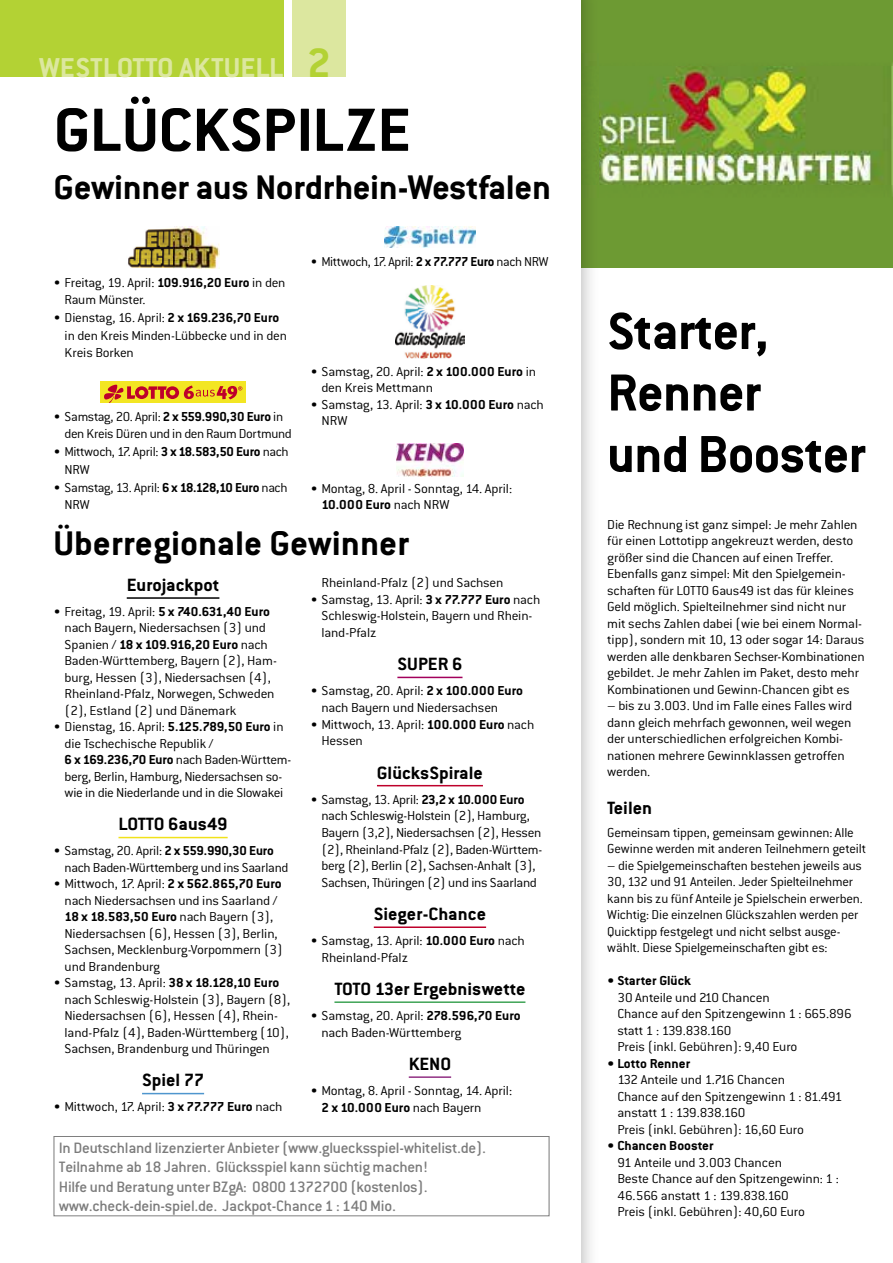
<style>
.page{position:relative;width:893px;height:1263px;background:#fff}
.page>*{position:absolute;margin:0;border:0;box-sizing:border-box;transform-origin:0 0}
.t1{font:700 66.9px "Conduit ITC Pro";letter-spacing:-.005em;color:#000;scale:1.05 1}
.t2{font:700 57.15px/61.5px "Conduit ITC Pro";letter-spacing:-.015em;color:#000}
.t3{font:700 37.5px "Conduit ITC Pro";letter-spacing:-.01em;color:#000;scale:1.04 1}
.t4{font:700 37.5px "Conduit ITC Pro";letter-spacing:-.01em;color:#000;scale:1.05 1}
.t5{font:700 30px "Conduit ITC Pro";color:#dce79f;scale:1.05 1}
.t6{font:700 19.5px "Conduit ITC Pro";color:#000;scale:1.05 1}
.t7{font:500 16.5px/19.5px "Conduit ITC Pro";letter-spacing:-.015em;color:#7c7c7c}
.t8{font:300 14.25px/16.5px "Conduit ITC Pro";letter-spacing:-.015em;color:#000;scale:1.05 1}
.t9{font:300 14.25px/16.5px "Conduit ITC Pro";letter-spacing:-.015em;color:#000}
.t10{font:300 14.25px/16.6px "Conduit ITC Pro";letter-spacing:-.015em;color:#000;scale:1.04 1}
.t11{font:700 14.25px "Conduit ITC Pro";color:#000;scale:1.05 1}
.s1{font-size:45px;color:#b3d234}
.s2{font-weight:700}
</style>
<div class="page">
<img style="left:598px;top:66px;width:295px;height:119px">
<div style="left:598px;top:0;width:295px;height:53px;background:#6d9a33"></div>
<div style="left:598px;top:53px;width:295px;height:13px;background:#6d9a33"></div>
<div style="left:598px;top:198px;width:295px;height:70px;background:#6d9a33"></div>
<div style="left:598px;top:185px;width:295px;height:13px;background:#6c9833"></div>
<img style="left:581px;top:0;width:17px;height:1262px">
<hr style="left:127px;top:597px;width:92px;height:2px;background:#000">
<hr style="left:119px;top:837px;width:109px;height:1px;background:#f1e21a">
<hr style="left:142px;top:1093px;width:62px;height:1px;background:#4f96ce">
<hr style="left:397px;top:677px;width:65px;height:1px;background:#a2005b">
<hr style="left:377px;top:785px;width:106px;height:1px;background:#be002b">
<hr style="left:374px;top:926px;width:112px;height:2px;background:#be002b">
<hr style="left:334px;top:1001px;width:191px;height:2px;background:#3fa355">
<hr style="left:409px;top:1076px;width:42px;height:2px;background:#913083">
<img style="left:128px;top:227px;width:92px;height:42px">
<div style="left:100px;top:381px;width:146px;height:22px;background:#f3e623"></div>
<svg style="left:104px;top:385px;width:138px;height:18px"></svg>
<img style="left:385px;top:227px;width:90px;height:21px">
<img style="left:396px;top:286px;width:68px;height:73px">
<img style="left:397px;top:443px;width:66px;height:33px">
<div style="left:0;top:0;width:283px;height:77px;background:#b3d234"></div>
<div style="left:292px;top:0;width:54px;height:77px;background:#dce79f"></div>
<div style="left:54px;top:1136px;width:495px;height:80px;border:1px solid #7c7c7c"></div>
<h3 class="t5" style="left:39px;top:50px;width:280px">WESTLOTTO AKTUELL <span class="s1">2</span></h3>
<h1 class="t1" style="left:54px;top:91px;width:342px">GLÜCKSPILZE</h1>
<h3 class="t3" style="left:54px;top:165px;width:480px">Gewinner aus Nordrhein-Westfalen</h3>
<p class="t10" style="left:65px;top:273px;width:214px;line-height:17.7px;text-indent:-11px">• Freitag, 19. April: <span class="s2">109.916,20 Euro</span> in den<br>Raum Münster.</p>
<p class="t10" style="left:65px;top:309px;width:215px;line-height:17.7px;text-indent:-11px">• Dienstag, 16. April: <span class="s2">2 x 169.236,70 Euro </span>in den Kreis Minden-Lübbecke und in den<br>Kreis Borken</p>
<p class="t9" style="left:65px;top:408px;width:229px;line-height:17.7px;text-indent:-11px">• Samstag, 20. April: <span class="s2">2 x 559.990,30 Euro</span> in den Kreis Düren und in den Raum Dortmund</p>
<p class="t9" style="left:65px;top:443px;width:226px;line-height:17.7px;text-indent:-11px">• Mittwoch, 17. April: <span class="s2">3 x 18.583,50 Euro</span> nach<br>NRW</p>
<p class="t9" style="left:65px;top:478px;width:224px;line-height:17.7px;text-indent:-11px">• Samstag, 13. April: <span class="s2">6 x 18.128,10 Euro</span> nach<br>NRW</p>
<p class="t9" style="left:310px;top:253px;width:240px">• Mittwoch, 17. April: <span class="s2">2 x 77.777 Euro</span> nach NRW</p>
<p class="t8" style="left:321px;top:363px;width:206px;text-indent:-11px">• Samstag, 20. April: <span class="s2">2 x 100.000 Euro</span> in den Kreis Mettmann</p>
<p class="t8" style="left:321px;top:396px;width:213px;text-indent:-11px">• Samstag, 13. April: <span class="s2">3 x 10.000 Euro</span> nach<br>NRW</p>
<p class="t8" style="left:321px;top:480px;width:183px;text-indent:-11px">• Montag, 8. April - Sonntag, 14. April:<br><span class="s2">10.000 Euro</span> nach NRW</p>
<h3 class="t4" style="left:54px;top:521px;width:340px">Überregionale Gewinner</h3>
<h3 class="t6" style="left:127px;top:573px;width:90px">Eurojackpot</h3>
<p class="t8" style="left:65px;top:603px;width:204px;text-indent:-11px">• Freitag, 19. April: <span class="s2">5 x 740.631,40 Euro </span>nach Bayern, Niedersachsen (3) und Spanien / <span class="s2">18 x 109.916,20 Euro</span> nach Baden- Württemberg, Bayern (2), Ham&shy;burg, Hessen (3), Niedersachsen (4), Rheinland-Pfalz, Norwegen, Schweden (2), Estland (2) und Dänemark</p>
<p class="t10" style="left:65px;top:719px;width:220px;text-indent:-11px">• Dienstag, 16. April: <span class="s2">5.125.789,50 Euro</span> in die Tschechische Republik /<br><span class="s2">6 x 169.236,70 Euro</span> nach Baden-Württem&shy;berg, Berlin, Hamburg, Niedersachsen so&shy;wie in die Niederlande und in die Slowakei</p>
<h3 class="t6" style="left:119px;top:813px;width:105px">LOTTO 6aus49</h3>
<p class="t9" style="left:65px;top:843px;width:225px;text-indent:-11px">• Samstag, 20. April: <span class="s2">2 x 559.990,30 Euro </span>nach Baden-Württemberg und ins Saarland</p>
<p class="t8" style="left:65px;top:876px;width:210px;text-indent:-11px">• Mittwoch, 17. April: <span class="s2">2 x 562.865,70 Euro </span>nach Niedersachsen und ins Saarland / <span class="s2">18 x 18.583,50 Euro</span> nach Bayern (3), Niedersachsen (6), Hessen (3), Berlin, Sachsen, Mecklenburg-Vorpommern (3) und Brandenburg</p>
<p class="t8" style="left:65px;top:975px;width:217px;text-indent:-11px">• Samstag, 13. April: <span class="s2">38 x 18.128,10 Euro </span>nach Schleswig-Holstein (3), Bayern (8), Niedersachsen (6), Hessen (4), Rhein&shy;land-Pfalz (4), Baden-Württemberg (10), Sachsen, Brandenburg und Thüringen</p>
<h3 class="t6" style="left:142px;top:1069px;width:61px">Spiel 77</h3>
<p class="t8" style="left:54px;top:1099px;width:219px">• Mittwoch, 17. April: <span class="s2">3 x 77.777 Euro</span> nach</p>
<p class="t8" style="left:321px;top:575px;width:175px">Rheinland-Pfalz (2) und Sachsen</p>
<p class="t8" style="left:321px;top:591px;width:210px;text-indent:-11px">• Samstag, 13. April: <span class="s2">3 x 77.777 Euro</span> nach<br>Schleswig-Holstein, Bayern und Rhein&shy;land-Pfalz</p>
<h3 class="t6" style="left:397px;top:653px;width:63px">SUPER 6</h3>
<p class="t8" style="left:321px;top:683px;width:193px;text-indent:-11px">• Samstag, 20. April: <span class="s2">2 x 100.000 Euro </span>nach Bayern und Niedersachsen</p>
<p class="t8" style="left:321px;top:716px;width:204px;text-indent:-11px">• Mittwoch, 13. April: <span class="s2">100.000 Euro</span> nach<br>Hessen</p>
<h3 class="t6" style="left:377px;top:761px;width:102px">GlücksSpirale</h3>
<p class="t10" style="left:321px;top:791px;width:214px;text-indent:-11px">• Samstag, 13. April: <span class="s2">23,2 x 10.000 Euro </span>nach Schleswig-Holstein (2), Hamburg, Bayern (3,2), Niedersachsen (2), Hessen (2), Rheinland-Pfalz (2), Baden-Württem&shy;berg (2), Berlin (2), Sachsen-Anhalt (3), Sachsen, Thüringen (2) und ins Saarland</p>
<h3 class="t6" style="left:374px;top:903px;width:108px">Sieger-Chance</h3>
<p class="t8" style="left:321px;top:933px;width:195px;text-indent:-11px">• Samstag, 13. April: <span class="s2">10.000 Euro</span> nach<br>Rheinland-Pfalz</p>
<h3 class="t6" style="left:334px;top:978px;width:183px">TOTO 13er Ergebniswette</h3>
<p class="t8" style="left:321px;top:1007px;width:191px;text-indent:-11px">• Samstag, 20. April: <span class="s2">278.596,70 Euro </span>nach Baden-Württemberg</p>
<h3 class="t6" style="left:409px;top:1052px;width:42px">KENO</h3>
<p class="t8" style="left:321px;top:1082px;width:183px;text-indent:-11px">• Montag, 8. April - Sonntag, 14. April:<br><span class="s2">2 x 10.000 Euro</span> nach Bayern</p>
<p class="t7" style="left:59px;top:1138px;width:429px">In Deutschland lizenzierter Anbieter (www.gluecksspiel-whitelist.de).<br>Teilnahme ab 18 Jahren. Glücksspiel kann süchtig machen!<br>Hilfe und Beratung unter BZgA: 0800 1372700 (kostenlos). www.check-dein-spiel.de. Jackpot-Chance 1 : 140 Mio.</p>
<h2 class="t2" style="left:607px;top:300px;width:260px">Starter,<br>Renner<br>und Booster</h2>
<p class="t8" style="left:607px;top:516px;width:247px">Die Rechnung ist ganz simpel: Je mehr Zahlen für einen Lottotipp angekreuzt werden, desto größer sind die Chancen auf einen Treffer.<br>Ebenfalls ganz simpel: Mit den Spielgemein&shy;schaften für LOTTO 6aus49 ist das für kleines Geld möglich. Spielteilnehmer sind nicht nur mit sechs Zahlen dabei (wie bei einem Normal&shy;tipp), sondern mit 10, 13 oder sogar 14: Daraus werden alle denkbaren Sechser-Kombinationen gebildet. Je mehr Zahlen im Paket, desto mehr Kombinationen und Gewinn-Chancen gibt es</p>
<p class="t8" style="left:607px;top:698px;width:235px">– bis zu 3.003. Und im Falle eines Falles wird dann gleich mehrfach gewonnen, weil wegen der unterschiedlichen erfolgreichen Kombi&shy;nationen mehrere Gewinnklassen getroffen werden.</p>
<h3 class="t6" style="left:607px;top:796px;width:44px">Teilen</h3>
<p class="t9" style="left:607px;top:824px;width:260px">Gemeinsam tippen, gemeinsam gewinnen: Alle<br>Gewinne werden mit anderen Teilnehmern geteilt</p>
<p class="t9" style="left:607px;top:857px;width:257px">– die Spielgemeinschaften bestehen jeweils aus 30, 132 und 91 Anteilen. Jeder Spielteilnehmer kann bis zu fünf Anteile je Spielschein erwerben.<br>Wichtig: Die einzelnen Glückszahlen werden per Quicktipp festgelegt und nicht selbst ausge&shy;wählt. Diese Spielgemeinschaften gibt es:</p>
<p class="t11" style="left:607px;top:972px;width:81px">• Starter Glück</p>
<p class="t8" style="left:617px;top:989px;width:225px">30 Anteile und 210 Chancen<br>Chance auf den Spitzengewinn 1 : 665.896 statt 1 : 139.838.160<br>Preis (inkl. Gebühren): 9,40 Euro</p>
<p class="t11" style="left:607px;top:1055px;width:81px">• Lotto Renner</p>
<p class="t8" style="left:617px;top:1072px;width:216px">132 Anteile und 1.716 Chancen<br>Chance auf den Spitzengewinn 1 : 81.491 anstatt 1 : 139.838.160<br>Preis (inkl. Gebühren): 16,60 Euro</p>
<p class="t11" style="left:607px;top:1137px;width:103px">• Chancen Booster</p>
<p class="t8" style="left:617px;top:1154px;width:212px">91 Anteile und 3.003 Chancen<br>Beste Chance auf den Spitzengewinn: 1 :<br>46.566 anstatt 1 : 139.838.160<br>Preis (inkl. Gebühren): 40,60 Euro</p>
</div>
